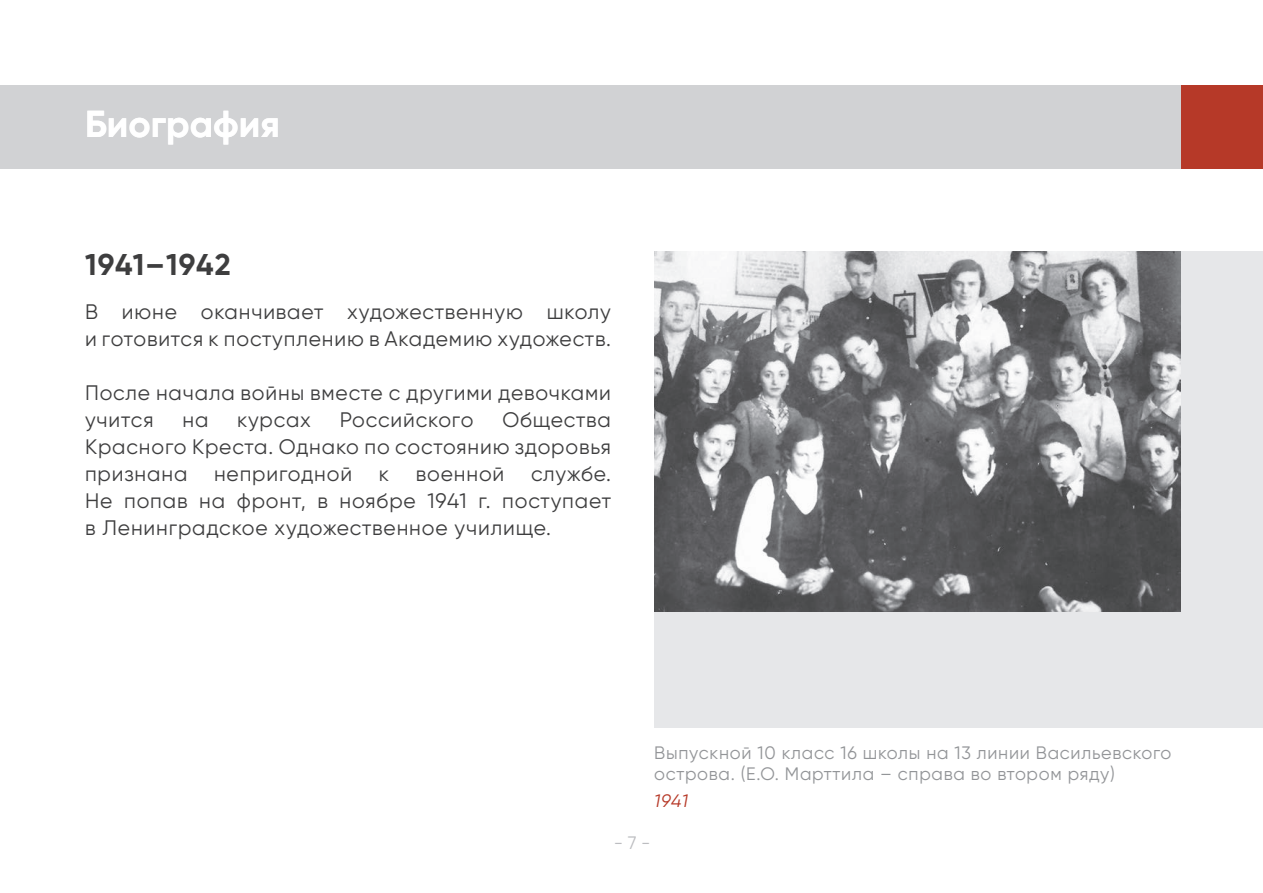
<style>
.page{position:relative;width:1263px;height:893px;background:#fff}
.page>*{position:absolute;margin:0;border:0;box-sizing:border-box;transform-origin:0 0}
.t1{font:700 37.5px "Gilroy";color:#fff}
.t2{font:700 30px "Gilroy";letter-spacing:.03em;color:#3e3e3f}
.t3{font:21px/27px "Gilroy";letter-spacing:.04em;color:#3e3e3f}
.t4{font:18px/21.6px "Gilroy";letter-spacing:.04em;color:#939598}
.t5{font:italic 18px "Gilroy";color:#b63928}
.t6{font:18px "Gilroy";color:#bcbdc0}
</style>
<div class="page">
<div style="left:1px;top:85px;width:1180px;height:83px;background:#d1d2d4"></div>
<div style="left:1181px;top:85px;width:82px;height:83px;background:#b63928"></div>
<div style="left:654px;top:251px;width:609px;height:477px;background:#e6e7e9"></div>
<img style="left:654px;top:251px;width:527px;height:360px">
<h1 class="t1" style="left:85px;top:101px;width:196px">Биография</h1>
<h2 class="t2" style="left:85px;top:246px;width:147px">1941–1942</h2>
<p class="t3" style="left:85px;top:298px;width:527px">В июне оканчивает художественную школу и готовится к поступлению в Академию художеств.</p>
<p class="t3" style="left:85px;top:379px;width:527px">После начала войны вместе с другими девочками учится</p>
<p class="t3" style="left:85px;top:406px;width:527px;text-align:justify;text-indent:417px">Общества Красного Креста. Однако по состоянию здоровья признана</p>
<p class="t3" style="left:182px;top:406px;width:27px">на</p>
<p class="t3" style="left:237px;top:406px;width:75px">курсах</p>
<p class="t3" style="left:340px;top:406px;width:135px">Российского</p>
<p class="t3" style="left:85px;top:460px;width:527px;text-align:justify;text-indent:446px">службе.<br>Не попав на фронт, в ноябре 1941 г. поступает в Ленинградское художественное училище.</p>
<p class="t3" style="left:214px;top:460px;width:140px">непригодной</p>
<p class="t3" style="left:379px;top:460px;width:12px">к</p>
<p class="t3" style="left:416px;top:460px;width:90px">военной</p>
<p class="t4" style="left:654px;top:741px;width:519px">Выпускной 10 класс 16 школы на 13 линии Васильевского острова. (Е.О. Марттила – справа во втором ряду)</p>
<p class="t5" style="left:654px;top:790px;width:35px">1941</p>
<p class="t6" style="left:614px;top:832px;width:38px">- 7 -</p>
</div>
